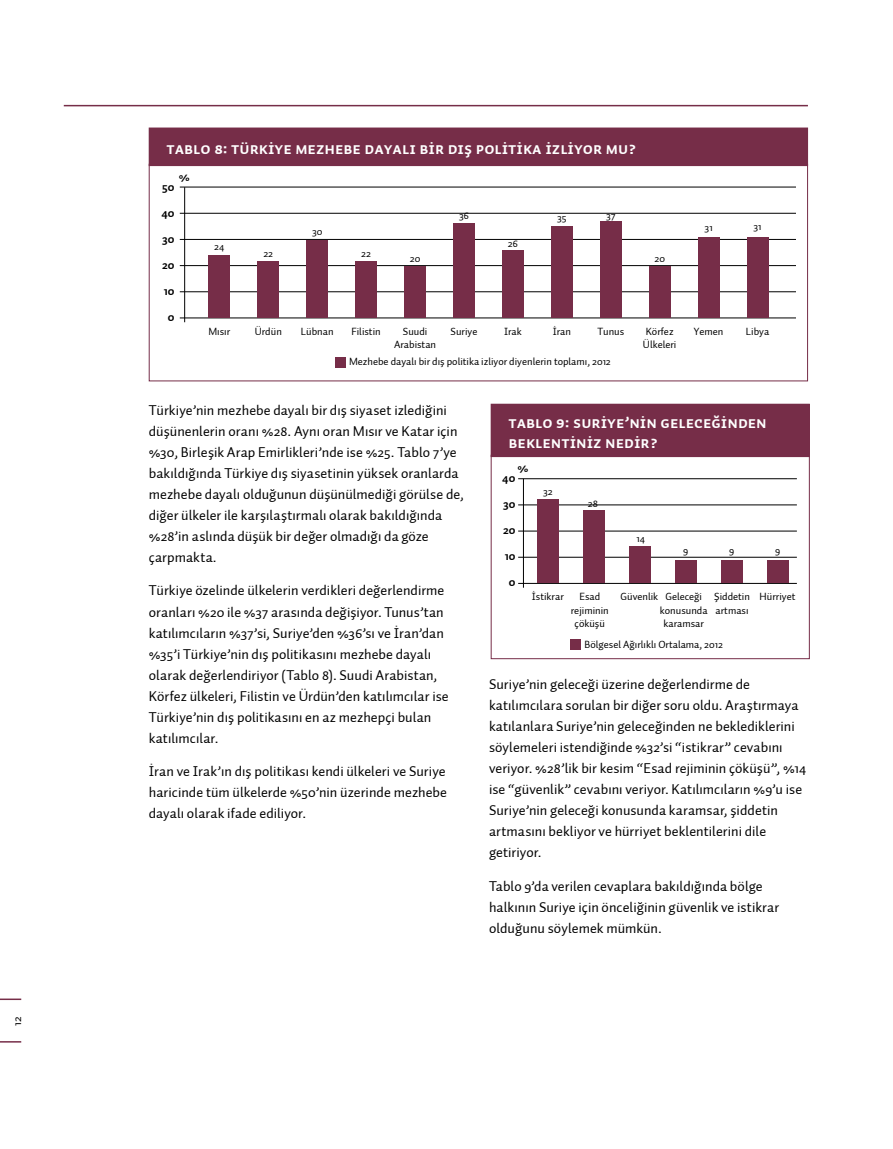
<style>
.page{position:relative;width:893px;height:1149px;background:#fff}
.page>*{position:absolute;margin:0;border:0;box-sizing:border-box;transform-origin:0 0}
.t1{font:16.5px/19.5px "Auto 2 TR Bold Sm Cp";color:#fff}
.t2{font:14.25px/21px "Auto 2 TR Regular";letter-spacing:.005em;color:#000}
.t3{font:12px/26px "Auto 2 TR Bold";color:#000;text-align:center}
.t4{font:12px "Auto 2 TR Regular";color:#000}
.t5{font:10.5px/13.5px "Auto 2 TR Regular";color:#000;text-align:center}
</style>
<div class="page">
<hr style="left:0;top:1040px;width:21px;height:2px;background:#762d48">
<svg style="left:0;top:998px;width:21px;height:1px"></svg>
<hr style="left:64px;top:105px;width:744px;height:1px;background:#762d48">
<hr style="left:180px;top:317px;width:616px;height:1px;background:#000">
<hr style="left:184px;top:187px;width:1px;height:135px;background:#000">
<hr style="left:180px;top:291px;width:616px;height:1px;background:#000">
<hr style="left:180px;top:265px;width:616px;height:1px;background:#000">
<hr style="left:180px;top:239px;width:616px;height:1px;background:#000">
<hr style="left:180px;top:187px;width:616px;height:1px;background:#000">
<hr style="left:180px;top:213px;width:616px;height:1px;background:#000">
<div style="left:209px;top:255px;width:21px;height:62px;background:#762d48"></div>
<div style="left:307px;top:239px;width:21px;height:78px;background:#762d48"></div>
<div style="left:356px;top:260px;width:21px;height:57px;background:#762d48"></div>
<div style="left:258px;top:260px;width:21px;height:57px;background:#762d48"></div>
<div style="left:404px;top:266px;width:22px;height:51px;background:#762d48"></div>
<div style="left:453px;top:223px;width:22px;height:94px;background:#762d48"></div>
<div style="left:502px;top:250px;width:22px;height:67px;background:#762d48"></div>
<div style="left:551px;top:226px;width:21px;height:91px;background:#762d48"></div>
<div style="left:600px;top:221px;width:21px;height:96px;background:#762d48"></div>
<div style="left:649px;top:266px;width:21px;height:51px;background:#762d48"></div>
<div style="left:698px;top:237px;width:21px;height:80px;background:#762d48"></div>
<div style="left:149px;top:128px;width:658px;height:37px;background:#762d48"></div>
<div style="left:149px;top:128px;width:659px;height:38px;border:1px solid #762d48"></div>
<div style="left:335px;top:357px;width:11px;height:10px;background:#762d48"></div>
<div style="left:747px;top:237px;width:21px;height:80px;background:#762d48"></div>
<div style="left:491px;top:454px;width:319px;height:205px;border:1px solid #762d48"></div>
<hr style="left:518px;top:583px;width:279px;height:1px;background:#000">
<hr style="left:523px;top:478px;width:1px;height:109px;background:#000">
<hr style="left:518px;top:557px;width:279px;height:1px;background:#000">
<hr style="left:518px;top:530px;width:279px;height:1px;background:#000">
<hr style="left:518px;top:504px;width:279px;height:1px;background:#000">
<hr style="left:518px;top:478px;width:279px;height:1px;background:#000">
<div style="left:629px;top:546px;width:21px;height:37px;background:#762d48"></div>
<div style="left:721px;top:560px;width:21px;height:23px;background:#762d48"></div>
<div style="left:675px;top:560px;width:21px;height:23px;background:#762d48"></div>
<div style="left:767px;top:560px;width:21px;height:23px;background:#762d48"></div>
<div style="left:537px;top:499px;width:21px;height:84px;background:#762d48"></div>
<div style="left:583px;top:510px;width:21px;height:73px;background:#762d48"></div>
<div style="left:491px;top:404px;width:318px;height:52px;background:#762d48"></div>
<div style="left:491px;top:404px;width:319px;height:53px;border:1px solid #762d48"></div>
<div style="left:570px;top:639px;width:10px;height:11px;background:#762d48"></div>
<p class="t4" style="left:10px;top:1025px;width:11px;rotate:-90deg">12</p>
<p class="t1" style="left:167px;top:140px;width:471px">Tablo 8: TÜRKİYE MEZHEBE DAYALI BİR DIŞ POLİTİKA İZLİYOR MU?</p>
<p class="t3" style="left:179px;top:165px;width:12px">%</p>
<p class="t3" style="left:161px;top:174px;width:15px">50<br>40<br>30<br>20<br>10<br>0</p>
<p class="t5" style="left:214px;top:240px;width:12px">24</p>
<p class="t5" style="left:208px;top:324px;width:23px">Mısır</p>
<p class="t5" style="left:263px;top:247px;width:11px">22</p>
<p class="t5" style="left:312px;top:224px;width:12px">30</p>
<p class="t5" style="left:361px;top:247px;width:11px">22</p>
<p class="t5" style="left:410px;top:252px;width:12px">20</p>
<p class="t5" style="left:459px;top:208px;width:11px">36</p>
<p class="t5" style="left:508px;top:236px;width:11px">26</p>
<p class="t5" style="left:557px;top:211px;width:11px">35</p>
<p class="t5" style="left:606px;top:208px;width:11px">37</p>
<p class="t5" style="left:654px;top:251px;width:12px">20</p>
<p class="t5" style="left:705px;top:221px;width:10px">31</p>
<p class="t5" style="left:754px;top:220px;width:10px">31</p>
<p class="t5" style="left:255px;top:324px;width:29px">Ürdün</p>
<p class="t5" style="left:301px;top:324px;width:34px">Lübnan</p>
<p class="t5" style="left:352px;top:324px;width:31px">Filistin</p>
<p class="t5" style="left:394px;top:324px;width:44px">Suudi<br>Arabistan</p>
<p class="t5" style="left:451px;top:324px;width:28px">Suriye</p>
<p class="t5" style="left:504px;top:324px;width:19px">Irak</p>
<p class="t5" style="left:553px;top:324px;width:20px">İran</p>
<p class="t5" style="left:597px;top:324px;width:28px">Tunus</p>
<p class="t5" style="left:349px;top:355px;width:263px">Mezhebe dayalı bir dış politika izliyor diyenlerin toplamı, 2012</p>
<p class="t5" style="left:643px;top:324px;width:35px;text-align:left">Körfez<br>Ülkeleri</p>
<p class="t5" style="left:694px;top:324px;width:31px">Yemen</p>
<p class="t5" style="left:746px;top:324px;width:25px">Libya</p>
<p class="t2" style="left:149px;top:399px;width:317px">Türkiye’nin mezhebe dayalı bir dış siyaset izlediğini düşünenlerin oranı %28. Aynı oran Mısır ve Katar için %30, Birleşik Arap Emirlikleri’nde ise %25. Tablo 7’ye bakıldığında Türkiye dış siyasetinin yüksek oranlarda mezhebe dayalı olduğunun düşünülmediği görülse de, diğer ülkeler ile karşılaştırmalı olarak bakıldığında %28’in aslında düşük bir değer olmadığı da göze çarpmakta.</p>
<p class="t2" style="left:149px;top:580px;width:301px">Türkiye özelinde ülkelerin verdikleri değerlendirme oranları %20 ile %37 arasında değişiyor. Tunus’tan katılımcıların %37’si, Suriye’den %36’sı ve İran’dan %35’i Türkiye’nin dış politikasını mezhebe dayalı olarak değerlendiriyor (Tablo 8). Suudi Arabistan, Körfez ülkeleri, Filistin ve Ürdün’den katılımcılar ise Türkiye’nin dış politikasını en az mezhepçi bulan katılımcılar.</p>
<p class="t2" style="left:149px;top:761px;width:300px;text-align:justify">İran ve Irak’ın dış politikası kendi ülkeleri ve Suriye haricinde tüm ülkelerde %50’nin üzerinde mezhebe dayalı olarak ifade ediliyor.</p>
<p class="t1" style="left:509px;top:413px;width:260px">Tablo 9: SURİYE’NİN GELECEĞİNDEN<br>BEKLENTİNİZ NEDİR?</p>
<p class="t3" style="left:518px;top:455px;width:12px">%</p>
<p class="t3" style="left:502px;top:465px;width:15px">40<br>30<br>20<br>10<br>0</p>
<p class="t5" style="left:543px;top:485px;width:11px">32</p>
<p class="t5" style="left:588px;top:496px;width:11px">28</p>
<p class="t5" style="left:636px;top:532px;width:10px">14</p>
<p class="t5" style="left:683px;top:544px;width:7px">9</p>
<p class="t5" style="left:729px;top:544px;width:7px">9</p>
<p class="t5" style="left:775px;top:544px;width:7px">9</p>
<p class="t5" style="left:532px;top:590px;width:33px">İstikrar</p>
<p class="t5" style="left:620px;top:590px;width:83px">Güvenlik Geleceği</p>
<p class="t5" style="left:760px;top:590px;width:37px">Hürriyet</p>
<p class="t5" style="left:660px;top:603px;width:49px">konusunda karamsar</p>
<p class="t5" style="left:571px;top:590px;width:39px">Esad rejiminin çöküşü</p>
<p class="t5" style="left:714px;top:590px;width:37px;text-align:left">Şiddetin artması</p>
<p class="t5" style="left:585px;top:637px;width:140px">Bölgesel Ağırlıklı Ortalama, 2012</p>
<p class="t2" style="left:489px;top:673px;width:319px">Suriye’nin geleceği üzerine değerlendirme de katılımcılara sorulan bir diğer soru oldu. Araştırmaya katılanlara Suriye’nin geleceğinden ne beklediklerini söylemeleri istendiğinde %32’si “istikrar” cevabını veriyor. %28’lik bir kesim “Esad rejiminin çöküşü”, %14 ise “güvenlik” cevabını veriyor. Katılımcıların %9’u ise Suriye’nin geleceği konusunda karamsar, şiddetin artmasını bekliyor ve hürriyet beklentilerini dile getiriyor.</p>
<p class="t2" style="left:489px;top:875px;width:292px">Tablo 9’da verilen cevaplara bakıldığında bölge halkının Suriye için önceliğinin güvenlik ve istikrar olduğunu söylemek mümkün.</p>
</div>
